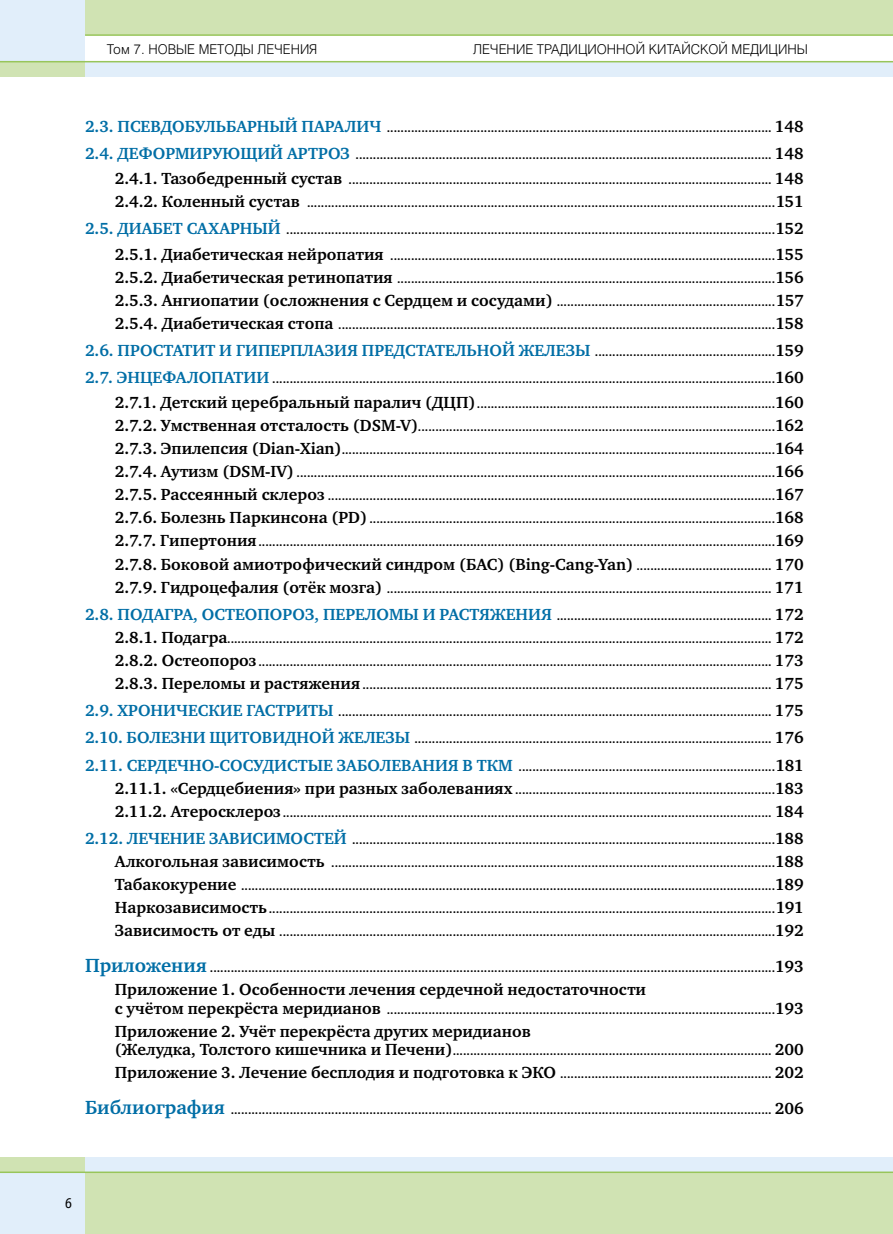
<style>
.page{position:relative;width:893px;height:1234px;background:#fff}
.page>*{position:absolute;margin:0;border:0;box-sizing:border-box;transform-origin:0 0}
.t1{font:700 16.5px "Charter C";color:#000}
.t2{font:15px "Officina Sans Book C";color:#000}
.t3{font:13.5px "Helios Light C";color:#000;scale:.96 1}
.t4{font:13.5px "Helios Light C";color:#000}
.t5{font:700 12px/23px "Charter C";color:#000;text-align:justify}
.s1{font-size:16.5px;color:#006ea6}
.s2{font-size:16.5px}
.s3{font-size:12px}
.s4{font-size:19.5px;color:#006ea6}
</style>
<div class="page">
<div style="left:85px;top:62px;width:808px;height:15px;background:#e1eefa"></div>
<div style="left:0;top:0;width:85px;height:62px;background:#e1eefa"></div>
<div style="left:85px;top:0;width:808px;height:62px;background:#d0e3b3"></div>
<div style="left:0;top:62px;width:85px;height:15px;background:#d0e3b3"></div>
<div style="left:85px;top:35px;width:808px;height:26px;background:#fff"></div>
<hr style="left:0;top:61px;width:893px;height:1px;background:#98c55a">
<hr style="left:85px;top:34px;width:808px;height:2px;background:#98c55a">
<div style="left:85px;top:1157px;width:808px;height:14px;background:#e1eefa"></div>
<div style="left:0;top:1171px;width:85px;height:62px;background:#e1eefa"></div>
<div style="left:85px;top:1171px;width:808px;height:62px;background:#d0e3b3"></div>
<div style="left:0;top:1157px;width:85px;height:14px;background:#d0e3b3"></div>
<hr style="left:0;top:1171px;width:893px;height:1px;background:#98c55a">
<p class="t4" style="left:107px;top:41px;width:212px">Том 7. НОВЫЕ МЕТОДЫ ЛЕЧЕНИЯ</p>
<p class="t3" style="left:473px;top:41px;width:350px">ЛЕЧЕНИЕ ТРАДИЦИОННОЙ КИТАЙСКОЙ МЕДИЦИНЫ</p>
<p class="t5" style="left:85px;top:116px;width:720px"><span class="s1">2.3. ПСЕВДОБУЛЬБАРНЫЙ ПАРАЛИЧ</span> ............................................................................................................... <span class="s2">148</span></p>
<p class="t5" style="left:85px;top:142px;width:720px;line-height:25.2px;text-align:right"><span class="s1">2.4. ДЕФОРМИРУЮЩИЙ АРТРОЗ</span> ........................................................................................................................ <span class="s2">148<br>2.4.1. Тазобедренный сустав</span> .......................................................................................................................... <span class="s2">148</span></p>
<p class="t5" style="left:115px;top:192px;width:690px"><span class="s2">2.4.2. Коленный сустав</span> .......................................................................................................................................<span class="s2">151</span></p>
<p class="t5" style="left:85px;top:218px;width:720px;line-height:25.2px;text-align:right"><span class="s1">2.5. ДИАБЕТ САХАРНЫЙ</span> .............................................................................................................................................<span class="s2">152<br>2.5.1. Диабетическая нейропатия</span> ...............................................................................................................<span class="s2">155</span></p>
<p class="t5" style="left:115px;top:267px;width:690px"><span class="s2">2.5.2. Диабетическая ретинопатия</span> .............................................................................................................<span class="s2">156<br>2.5.3. Ангиопатии (осложнения с Сердцем и сосудами)</span> ...............................................................<span class="s2">157<br>2.5.4. Диабетическая стопа</span> ..............................................................................................................................<span class="s2">158</span></p>
<p class="t5" style="left:85px;top:340px;width:720px"><span class="s1">2.6. ПРОСТАТИТ И ГИПЕРПЛАЗИЯ ПРЕДСТАТЕЛЬНОЙ ЖЕЛЕЗЫ</span> ....................................................<span class="s2">159</span></p>
<p class="t5" style="left:85px;top:366px;width:720px;line-height:25.2px;text-align:right"><span class="s1">2.7. ЭНЦЕФАЛОПАТИИ</span> .................................................................................................................................................<span class="s2">160<br>2.7.1. Детский церебральный паралич (ДЦП)</span>......................................................................................<span class="s2">160</span></p>
<p class="t5" style="left:115px;top:416px;width:690px"><span class="s2">2.7.2. Умственная отсталость (DSM-V)</span>.......................................................................................................<span class="s2">162<br>2.7.3. Эпилепсия (Dian-Xian)</span>.............................................................................................................................<span class="s2">164<br>2.7.4. Аутизм (DSM-IV)</span> ..........................................................................................................................................<span class="s2">166<br>2.7.5. Рассеянный склероз</span> .................................................................................................................................<span class="s2">167<br>2.7.6. Болезнь Паркинсона (PD)</span> .....................................................................................................................<span class="s2">168<br>2.7.7. Гипертония</span>.....................................................................................................................................................<span class="s2">169</span></p>
<h1 class="t1" style="left:115px;top:554px;width:690px">2.7.8. Боковой амиотрофический синдром (БАС) (Bing-Cang-Yan) <span class="s3">.......................................</span> 170</h1>
<p class="t5" style="left:115px;top:577px;width:690px"><span class="s2">2.7.9. Гидроцефалия (отёк мозга)</span> ............................................................................................................... <span class="s2">171</span></p>
<p class="t5" style="left:115px;top:604px;width:690px;text-indent:-30px"><span class="s1">2.8. ПОДАГРА, ОСТЕОПОРОЗ, ПЕРЕЛОМЫ И РАСТЯЖЕНИЯ</span> .............................................................. <span class="s2">172<br>2.8.1. Подагра</span>............................................................................................................................................................. <span class="s2">172<br>2.8.2. Остеопороз</span> .................................................................................................................................................... <span class="s2">173<br>2.8.3. Переломы и растяжения</span> ...................................................................................................................... <span class="s2">175</span></p>
<p class="t5" style="left:85px;top:700px;width:720px"><span class="s1">2.9. ХРОНИЧЕСКИЕ ГАСТРИТЫ</span> ............................................................................................................................. <span class="s2">175</span></p>
<p class="t5" style="left:85px;top:727px;width:720px"><span class="s1">2.10. БОЛЕЗНИ ЩИТОВИДНОЙ ЖЕЛЕЗЫ</span> ....................................................................................................... <span class="s2">176</span></p>
<p class="t5" style="left:115px;top:755px;width:690px;text-indent:-30px"><span class="s1">2.11. СЕРДЕЧНО-СОСУДИСТЫЕ ЗАБОЛЕВАНИЯ В ТКМ</span> ..........................................................................<span class="s2">181<br>2.11.1. «Сердцебиения» при разных заболеваниях</span> ...........................................................................<span class="s2">183<br>2.11.2. Атеросклероз</span>............................................................................................................................................. <span class="s2">184</span></p>
<p class="t5" style="left:115px;top:828px;width:690px;text-indent:-30px"><span class="s1">2.12. ЛЕЧЕНИЕ ЗАВИСИМОСТЕЙ</span> ..........................................................................................................................<span class="s2">188<br>Алкогольная зависимость</span> ................................................................................................................................<span class="s2">188<br>Табакокурение</span> ..........................................................................................................................................................<span class="s2">189<br>Наркозависимость</span>..................................................................................................................................................<span class="s2">191<br>Зависимость от еды</span> ...............................................................................................................................................<span class="s2">192</span></p>
<p class="t5" style="left:85px;top:956px;width:720px"><span class="s4">Приложения</span> ...................................................................................................................................................................<span class="s2">193</span></p>
<h1 class="t1" style="left:115px;top:980px;width:533px">Приложение 1. Особенности лечения сердечной недостаточности</h1>
<p class="t5" style="left:115px;top:998px;width:690px"><span class="s2">с учётом перекрёста меридианов</span> ................................................................................................................<span class="s2">193</span></p>
<h1 class="t1" style="left:115px;top:1021px;width:417px">Приложение 2. Учёт перекрёста других меридианов</h1>
<p class="t5" style="left:115px;top:1039px;width:690px"><span class="s2">(Желудка, Толстого кишечника и Печени)</span>............................................................................................ <span class="s2">200<br>Приложение 3. Лечение бесплодия и подготовка к ЭКО</span> ............................................................. <span class="s2">202</span></p>
<p class="t5" style="left:85px;top:1098px;width:720px"><span class="s4">Библиография</span> ............................................................................................................................................................ <span class="s2">206</span></p>
<p class="t2" style="left:65px;top:1194px;width:9px">6</p>
</div>
